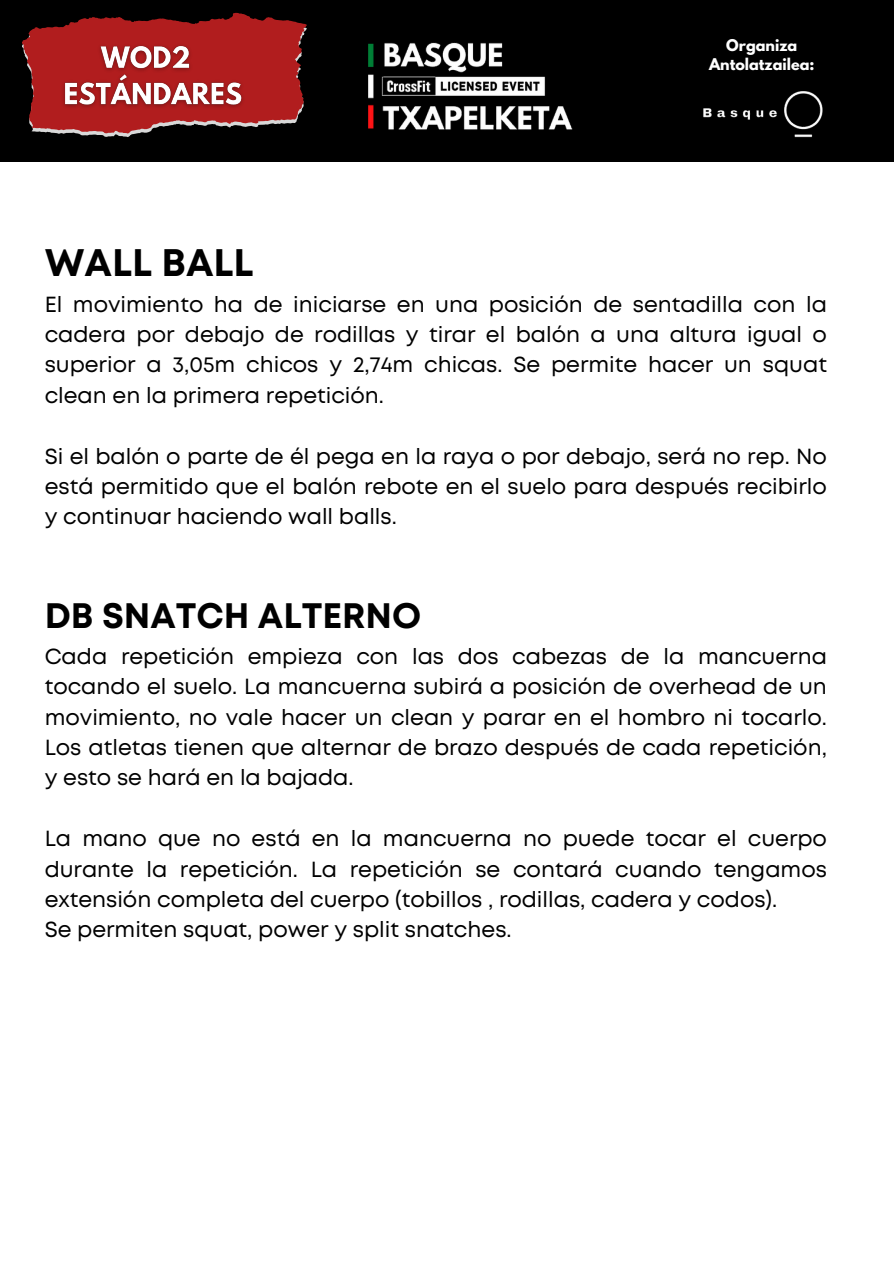
<style>
.page{position:relative;width:894px;height:1264px;background:#fff}
.page>*{position:absolute;margin:0;border:0;box-sizing:border-box;transform-origin:0 0}
.t1{font:700 38.4px "Mont";color:#000}
.t2{font:700 35.4px "Mont";color:#000}
.t3{font:21.9px/30.3px "Mont";color:#000;text-align:justify}
.t4{font:700 14.4px "League Spartan";color:#fff}
</style>
<div class="page">
<div style="left:0;top:0;width:893px;height:162px;background:#000"></div>
<svg style="left:22px;top:13px;width:284px;height:124px"></svg>
<img style="left:368px;top:42px;width:205px;height:88px">
<img style="left:703px;top:91px;width:120px;height:47px">
<img style="left:49px;top:38px;width:200px;height:76px">
<p class="t4" style="left:726px;top:38px;width:72px">Organiza</p>
<p class="t4" style="left:708px;top:57px;width:107px">Antolatzailea:</p>
<h1 class="t1" style="left:45px;top:248px;width:210px">WALL BALL</h1>
<p class="t3" style="left:45px;top:290px;width:783px">El movimiento ha de iniciarse en una posición de sentadilla con la cadera por debajo de rodillas y tirar el balón a una altura igual o superior a 3,05m chicos y 2,74m chicas. Se permite hacer un squat clean en la primera repetición.</p>
<p class="t3" style="left:45px;top:442px;width:783px">Si el balón o parte de él pega en la raya o por debajo, será no rep. No está permitido que el balón rebote en el suelo para después recibirlo y continuar haciendo wall balls.</p>
<h2 class="t2" style="left:45px;top:602px;width:378px">DB SNATCH ALTERNO</h2>
<p class="t3" style="left:45px;top:642px;width:783px">Cada repetición empieza con las dos cabezas de la mancuerna tocando el suelo. La mancuerna subirá a posición de overhead de un movimiento, no vale hacer un clean y parar en el hombro ni tocarlo.<br>Los atletas tienen que alternar de brazo después de cada repetición, y esto se hará en la bajada.</p>
<p class="t3" style="left:45px;top:825px;width:783px;text-align:left">La mano que no está en la mancuerna no puede tocar el cuerpo durante la repetición. La repetición se contará cuando tengamos extensión completa del cuerpo (tobillos , rodillas, cadera y codos).<br>Se permiten squat, power y split snatches.</p>
</div>
